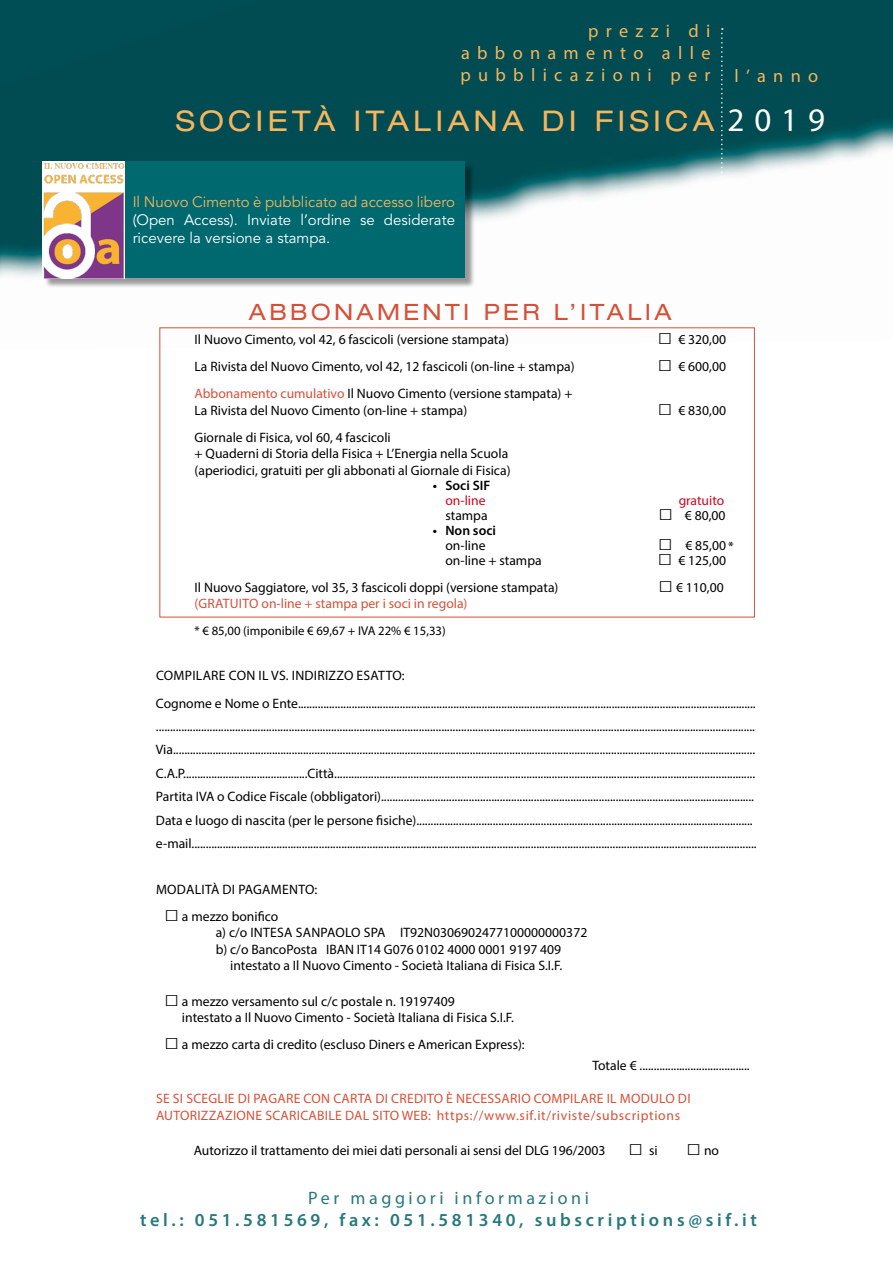
<style>
.page{position:relative;width:893px;height:1263px;background:#fff}
.page>*{position:absolute;margin:0;border:0;box-sizing:border-box;transform-origin:0 0}
.t1{font:expanded 28.5px "Helvetica Neue LT Std";letter-spacing:.15em;color:#f8b55b}
.t2{font:expanded 22.5px "Helvetica Neue LT Std";letter-spacing:.15em;color:#d65038}
.t3{font:600 18.3px "Myriad Pro";letter-spacing:.2em;color:#27787e}
.t4{font:18.3px/21.9px "Myriad Pro";letter-spacing:.4em;color:#f8b55b;text-align:justify}
.t5{font:18px "Myriad Pro";letter-spacing:.2em;color:#27787e}
.t6{font:15px/18px "Avenir LT Std";color:#fff}
.t7{font:15px "Avenir LT Std";color:#f8b55b}
.t8{font:13.65px/23.4px "Myriad Pro";color:#000}
.t9{font:13.65px/27.6px "Myriad Pro";letter-spacing:.02em;color:#000}
.t10{font:13.65px "Myriad Pro";letter-spacing:.02em;color:#d65038}
.t11{font:13.65px "Myriad Pro";letter-spacing:.05em;color:#d65038}
.t12{font:13.65px "Myriad Pro";color:#d65038}
.t13{font:600 13.65px "Myriad Pro";color:#000}
.t14{font:13.65px "Myriad Pro";color:#cd071e}
.t15{font:12.75px "Myriad Pro";color:#000}
.s1{font-family:"Myriad Pro";font-stretch:normal;font-size:33px;color:#fff}
.s2{font-family:"Times New Roman";font-size:24px}
.s3{color:#d65038}
</style>
<div class="page">
<img style="left:0;top:0;width:893px;height:278px">
<div style="left:0;top:0;width:262px;height:86px;background:#004d54"></div>
<svg style="left:721px;top:28px;width:2px;height:176px"></svg>
<div style="left:44px;top:163px;width:431px;height:125px;background:#000;opacity:.4"></div>
<div style="left:43px;top:162px;width:422px;height:116px;background:#006970"></div>
<svg style="left:43px;top:162px;width:82px;height:116px"></svg>
<img style="left:44px;top:163px;width:81px;height:116px">
<h3 class="t4" style="left:460px;top:19px;width:252px;text-indent:128px">prezzi di abbonamento alle pubblicazioni per</h3>
<h1 class="t1" style="left:176px;top:104px;width:651px">SOCIETÀ ITALIANA DI FISICA <span class="s1">2019</span></h1>
<h3 class="t4" style="left:734px;top:65px;width:85px">l’anno</h3>
<p class="t7" style="left:133px;top:194px;width:324px">Il Nuovo Cimento è pubblicato ad accesso libero</p>
<p class="t6" style="left:133px;top:212px;width:324px">(Open Access). Inviate l’ordine se desiderate ricevere la versione a stampa.</p>
<h2 class="t2" style="left:249px;top:298px;width:84px">ABBONA</h2>
<h2 class="t2" style="left:377px;top:298px;width:43px">MENTI</h2>
<h2 class="t2" style="left:484px;top:298px;width:113px">PER L’ITALIA</h2>
<p class="t8" style="left:195px;top:328px;width:316px">Il Nuovo Cimento, vol 42, 6 fascicoli (versione stampata)</p>
<p class="t8" style="left:658px;top:328px;width:70px"><span class="s2">□</span> € 320,00</p>
<p class="t8" style="left:195px;top:355px;width:382px">La Rivista del Nuovo Cimento, vol 42, 12 fascicoli (on-line + stampa)</p>
<p class="t8" style="left:658px;top:355px;width:70px"><span class="s2">□</span> € 600,00</p>
<p class="t8" style="left:195px;top:385px;width:379px;line-height:16.5px"><span class="s3">Abbonamento cumulativo</span> Il Nuovo Cimento (versione stampata) +<br>La Rivista del Nuovo Cimento (on-line + stampa)</p>
<p class="t8" style="left:658px;top:398px;width:70px"><span class="s2">□</span> € 830,00</p>
<p class="t8" style="left:195px;top:429px;width:317px;line-height:16.5px">Giornale di Fisica, vol 60, 4 fascicoli<br>+ Quaderni di Storia della Fisica + L’Energia nella Scuola (aperiodici, gratuiti per gli abbonati al Giornale di Fisica)</p>
<p class="t13" style="left:433px;top:476px;width:59px">• Soci SIF</p>
<p class="t14" style="left:445px;top:492px;width:42px">on-line</p>
<p class="t14" style="left:679px;top:492px;width:47px">gratuito</p>
<p class="t8" style="left:445px;top:503px;width:44px">stampa</p>
<p class="t8" style="left:658px;top:503px;width:69px"><span class="s2">□</span> € 80,00</p>
<p class="t13" style="left:433px;top:521px;width:65px">• Non soci</p>
<p class="t8" style="left:445px;top:537px;width:98px;line-height:15px">on-line<br>on-line + stampa</p>
<p class="t8" style="left:658px;top:533px;width:77px"><span class="s2">□</span> € 85,00 *</p>
<p class="t8" style="left:658px;top:548px;width:70px"><span class="s2">□</span> € 125,00</p>
<p class="t8" style="left:195px;top:575px;width:365px">Il Nuovo Saggiatore, vol 35, 3 fascicoli doppi (versione stampata)</p>
<p class="t8" style="left:658px;top:575px;width:67px"><span class="s2">□</span> € 110,00</p>
<p class="t12" style="left:195px;top:595px;width:274px">(gratuito on-line + stampa per i soci in regola)</p>
<p class="t15" style="left:195px;top:623px;width:253px">* € 85,00 (imponibile € 69,67 + IVA 22% € 15,33)</p>
<p class="t9" style="left:156px;top:661px;width:601px">COMPILARE con il Vs. Indirizzo esatto:<br>Cognome e Nome o Ente..................................................................................................................................................................</p>
<p class="t8" style="left:156px;top:714px;width:602px">....................................................................................................................................................................................................................<br>Via..............................................................................................................................................................................................................<br>C.A.P............................................Città.....................................................................................................................................................<br>Partita IVA o Codice Fiscale (obbligatori)....................................................................................................................................<br>Data e luogo di nascita (per le persone fisiche)....................................................................................................................... e-mail........................................................................................................................................................................................................</p>
<p class="t9" style="left:156px;top:875px;width:116px">Modalità di pagame</p>
<p class="t8" style="left:289px;top:877px;width:30px">nto:</p>
<p class="t8" style="left:165px;top:904px;width:115px"><span class="s2">□</span> a mezzo bonifico</p>
<p class="t8" style="left:216px;top:921px;width:373px">a) c/o INTESA SAN PAOLO SPA IT92N0306902477100000000372</p>
<p class="t8" style="left:216px;top:937px;width:347px">b) c/o BancoPosta IBAN IT14 G076 0102 4000 0001 9197 409</p>
<p class="t8" style="left:230px;top:954px;width:334px">intestato a Il Nuovo Cimento - Società Italiana di Fisica S.I.F.</p>
<p class="t8" style="left:182px;top:993px;width:334px;line-height:16.4px;text-indent:-17px"><span class="s2">□</span> a mezzo versamento sul c/c postale n. 19197409<br>intestato a Il Nuovo Cimento - Società Italiana di Fisica S.I.F.</p>
<p class="t8" style="left:165px;top:1033px;width:362px"><span class="s2">□</span> a mezzo carta di credito (escluso Diners e American Express):</p>
<p class="t8" style="left:592px;top:1054px;width:159px">Totale € .......................................</p>
<p class="t10" style="left:156px;top:1090px;width:130px">Se si sceglie di pagare</p>
<p class="t10" style="left:304px;top:1090px;width:207px">con carta di credito è necessario</p>
<p class="t10" style="left:534px;top:1090px;width:9px">compilare</p>
<p class="t10" style="left:607px;top:1090px;width:83px">il modulo di</p>
<p class="t10" style="left:156px;top:1106px;width:125px">autori zzazio ne scaricabile</p>
<p class="t11" style="left:345px;top:1106px;width:337px">dal sito web: https://www.sif.it/riviste/subscriptions</p>
<p class="t8" style="left:194px;top:1139px;width:527px">Autorizzo il trattamento dei miei dati personali ai sensi del DLG 196/2003 <span class="s2">□</span> si <span class="s2">□</span> no</p>
<h3 class="t5" style="left:308px;top:1187px;width:282px">Per maggiori informazioni</h3>
<h3 class="t3" style="left:140px;top:1208px;width:618px">tel.: 051.581569, fax: 051.581340, subscriptions@sif.it</h3>
</div>
